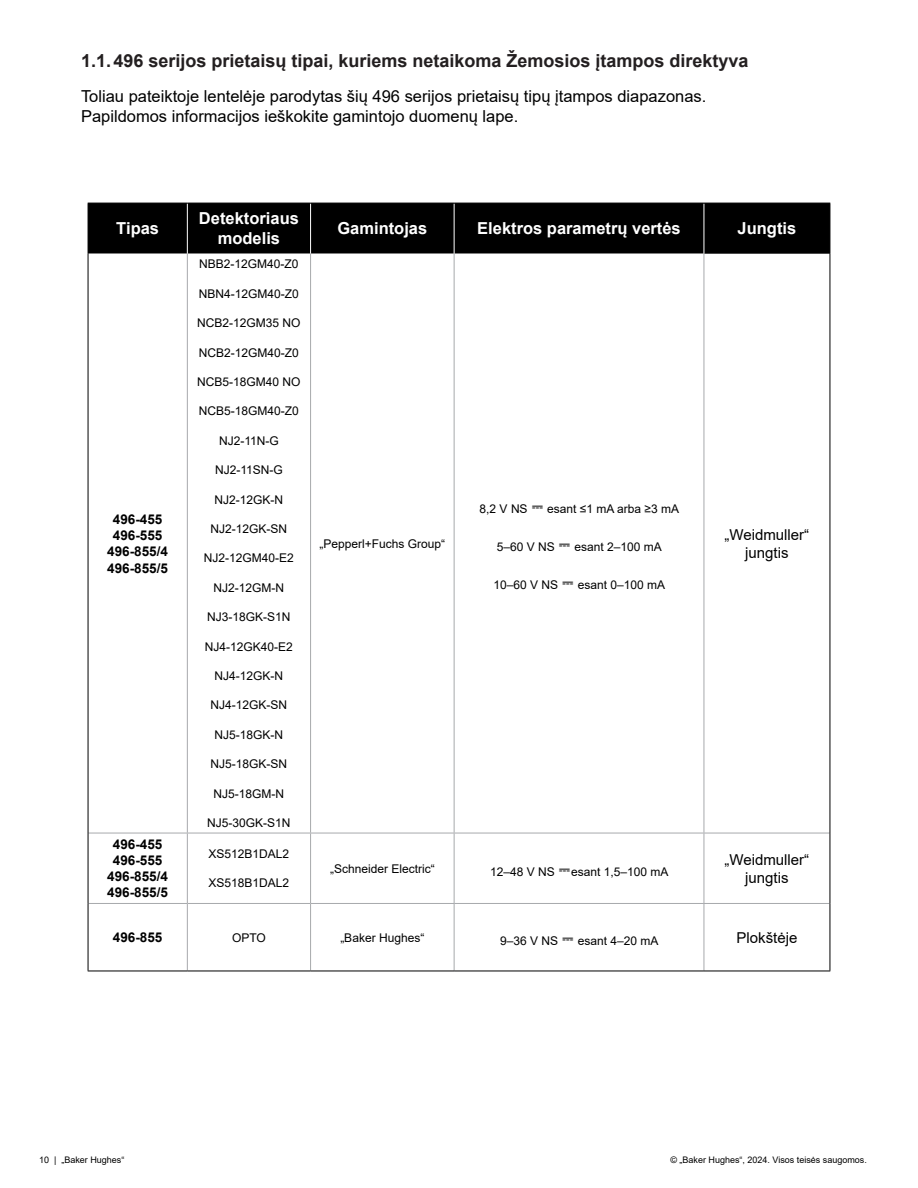
<style>
.page{position:relative;width:918px;height:1188px;background:#fff}
.page>*{position:absolute;margin:0;border:0;box-sizing:border-box;transform-origin:0 0}
.t1{font:700 18px "Arial";color:#231f20}
.t2{font:16.5px/19.8px "Arial";color:#000}
.t3{font:700 16.5px/19.8px "Arial";color:#fff;text-align:center}
.t4{font:15px/18px "Arial";color:#000;text-align:center}
.t5{font:700 13.5px/16.2px "Arial";color:#000;text-align:center}
.t6{font:12px "Arial";color:#000}
.t7{font:9px "Arial";color:#000}
.s1{font-family:"Cambria Math";font-size:19.5px}
</style>
<div class="page">
<div style="left:89px;top:204px;width:741px;height:50px;background:#000"></div>
<svg style="left:89px;top:254px;width:615px;height:717px"></svg>
<hr style="left:187px;top:203px;width:1px;height:51px;background:#fff">
<hr style="left:310px;top:203px;width:1px;height:51px;background:#fff">
<hr style="left:454px;top:203px;width:1px;height:51px;background:#fff">
<hr style="left:704px;top:203px;width:1px;height:51px;background:#fff">
<hr style="left:187px;top:254px;width:1px;height:579px;background:#a7a9ac">
<hr style="left:310px;top:254px;width:1px;height:579px;background:#a7a9ac">
<hr style="left:454px;top:254px;width:1px;height:579px;background:#a7a9ac">
<hr style="left:704px;top:254px;width:1px;height:579px;background:#a7a9ac">
<hr style="left:88px;top:833px;width:99px;height:1px;background:#a7a9ac">
<hr style="left:187px;top:833px;width:124px;height:1px;background:#a7a9ac">
<hr style="left:187px;top:833px;width:1px;height:70px;background:#a7a9ac">
<hr style="left:311px;top:833px;width:143px;height:1px;background:#a7a9ac">
<hr style="left:310px;top:833px;width:1px;height:70px;background:#a7a9ac">
<hr style="left:454px;top:833px;width:250px;height:1px;background:#a7a9ac">
<hr style="left:454px;top:833px;width:1px;height:70px;background:#a7a9ac">
<hr style="left:704px;top:833px;width:126px;height:1px;background:#a7a9ac">
<hr style="left:704px;top:833px;width:1px;height:70px;background:#a7a9ac">
<hr style="left:88px;top:903px;width:99px;height:1px;background:#a7a9ac">
<hr style="left:187px;top:903px;width:124px;height:1px;background:#a7a9ac">
<hr style="left:187px;top:904px;width:1px;height:67px;background:#a7a9ac">
<hr style="left:311px;top:903px;width:143px;height:1px;background:#a7a9ac">
<hr style="left:310px;top:904px;width:1px;height:67px;background:#a7a9ac">
<hr style="left:454px;top:903px;width:250px;height:1px;background:#a7a9ac">
<hr style="left:454px;top:904px;width:1px;height:67px;background:#a7a9ac">
<hr style="left:704px;top:903px;width:126px;height:1px;background:#a7a9ac">
<hr style="left:704px;top:904px;width:1px;height:67px;background:#a7a9ac">
<hr style="left:88px;top:203px;width:99px;height:1px;background:#000">
<hr style="left:88px;top:203px;width:1px;height:51px;background:#000">
<hr style="left:187px;top:203px;width:124px;height:1px;background:#000">
<hr style="left:311px;top:203px;width:143px;height:1px;background:#000">
<hr style="left:454px;top:203px;width:250px;height:1px;background:#000">
<hr style="left:704px;top:203px;width:126px;height:1px;background:#000">
<hr style="left:830px;top:203px;width:1px;height:51px;background:#000">
<hr style="left:88px;top:254px;width:1px;height:579px;background:#000">
<hr style="left:830px;top:254px;width:1px;height:579px;background:#000">
<hr style="left:88px;top:833px;width:1px;height:70px;background:#000">
<hr style="left:830px;top:833px;width:1px;height:70px;background:#000">
<hr style="left:88px;top:903px;width:1px;height:68px;background:#000">
<hr style="left:830px;top:903px;width:1px;height:68px;background:#000">
<hr style="left:88px;top:971px;width:99px;height:1px;background:#000">
<hr style="left:187px;top:971px;width:124px;height:1px;background:#000">
<hr style="left:311px;top:971px;width:143px;height:1px;background:#000">
<hr style="left:454px;top:971px;width:250px;height:1px;background:#000">
<hr style="left:704px;top:971px;width:126px;height:1px;background:#000">
<h1 class="t1" style="left:81px;top:48px;width:669px">1.1.496 serijos prietaisų tipai, kuriems netaikoma Žemosios įtampos direktyva</h1>
<h2 class="t2" style="left:81px;top:86px;width:627px">Toliau pateiktoje lentelėje parodytas šių 496 serijos prietaisų tipų įtampos diapazonas.<br>Papildomos informacijos ieškokite gamintojo duomenų lape.</h2>
<h2 class="t3" style="left:116px;top:219px;width:44px">Tipas</h2>
<h2 class="t3" style="left:199px;top:209px;width:101px">Detektoriaus modelis</h2>
<h2 class="t3" style="left:337px;top:219px;width:91px">Gamintojas</h2>
<h2 class="t3" style="left:477px;top:219px;width:205px">Elektros parametrų vertės</h2>
<h2 class="t3" style="left:738px;top:219px;width:60px">Jungtis</h2>
<p class="t5" style="left:107px;top:511px;width:62px">496-455<br>496-555<br>496-855/4<br>496-855/5</p>
<p class="t6" style="left:199px;top:256px;width:101px">NBB2-12GM40-Z0</p>
<p class="t6" style="left:199px;top:285px;width:102px">NBN4-12GM40-Z0</p>
<p class="t6" style="left:197px;top:315px;width:105px">NCB2-12GM35 NO</p>
<p class="t6" style="left:199px;top:344px;width:102px">NCB2-12GM40-Z0</p>
<p class="t6" style="left:197px;top:374px;width:105px">NCB5-18GM40 NO</p>
<p class="t6" style="left:199px;top:403px;width:102px">NCB5-18GM40-Z0</p>
<p class="t6" style="left:219px;top:432px;width:61px">NJ2-11N-G</p>
<p class="t6" style="left:215px;top:462px;width:69px">NJ2-11SN-G</p>
<p class="t6" style="left:215px;top:491px;width:70px">NJ2-12GK-N</p>
<p class="t6" style="left:211px;top:521px;width:78px">NJ2-12GK-SN</p>
<p class="t6" style="left:204px;top:550px;width:92px">NJ2-12GM40-E2</p>
<p class="t6" style="left:214px;top:579px;width:72px">NJ2-12GM-N</p>
<p class="t6" style="left:207px;top:609px;width:85px">NJ3-18GK-S1N</p>
<p class="t6" style="left:205px;top:638px;width:90px">NJ4-12GK40-E2</p>
<p class="t6" style="left:215px;top:668px;width:70px">NJ4-12GK-N</p>
<p class="t6" style="left:211px;top:697px;width:78px">NJ4-12GK-SN</p>
<p class="t6" style="left:215px;top:726px;width:70px">NJ5-18GK-N</p>
<p class="t6" style="left:211px;top:756px;width:78px">NJ5-18GK-SN</p>
<p class="t6" style="left:214px;top:785px;width:72px">NJ5-18GM-N</p>
<p class="t6" style="left:207px;top:815px;width:85px">NJ5-30GK-S1N</p>
<p class="t5" style="left:107px;top:836px;width:62px">496-455<br>496-555<br>496-855/4<br>496-855/5</p>
<p class="t6" style="left:209px;top:845px;width:82px">XS512B1DAL2</p>
<p class="t6" style="left:209px;top:875px;width:82px">XS518B1DAL2</p>
<p class="t6" style="left:319px;top:535px;width:127px">„Pepperl+Fuchs Group“</p>
<p class="t6" style="left:480px;top:500px;width:201px">8,2 V NS <span class="s1">⎓</span> esant ≤1 mA arba ≥3 mA</p>
<p class="t6" style="left:497px;top:538px;width:166px">5–60 V NS <span class="s1">⎓</span> esant 2–100 mA</p>
<p class="t6" style="left:494px;top:577px;width:173px">10–60 V NS <span class="s1">⎓</span> esant 0–100 mA</p>
<p class="t6" style="left:330px;top:860px;width:106px">„Schneider Electric“</p>
<p class="t6" style="left:490px;top:863px;width:180px">12–48 V NS <span class="s1">⎓</span>esant 1,5–100 mA</p>
<p class="t4" style="left:725px;top:525px;width:86px">„Weidmuller“ jungtis</p>
<p class="t4" style="left:725px;top:850px;width:86px">„Weidmuller“ jungtis</p>
<p class="t5" style="left:113px;top:929px;width:51px">496-855</p>
<p class="t6" style="left:232px;top:929px;width:35px">OPTO</p>
<p class="t6" style="left:340px;top:929px;width:86px">„Baker Hughes“</p>
<p class="t6" style="left:500px;top:932px;width:160px">9–36 V NS <span class="s1">⎓</span> esant 4–20 mA</p>
<p class="t4" style="left:737px;top:928px;width:62px">Plokštėje</p>
<p class="t7" style="left:39px;top:1154px;width:87px">10 | „Baker Hughes“</p>
<p class="t7" style="left:670px;top:1154px;width:198px">© „Baker Hughes“, 2024. Visos teisės saugomos.</p>
</div>
